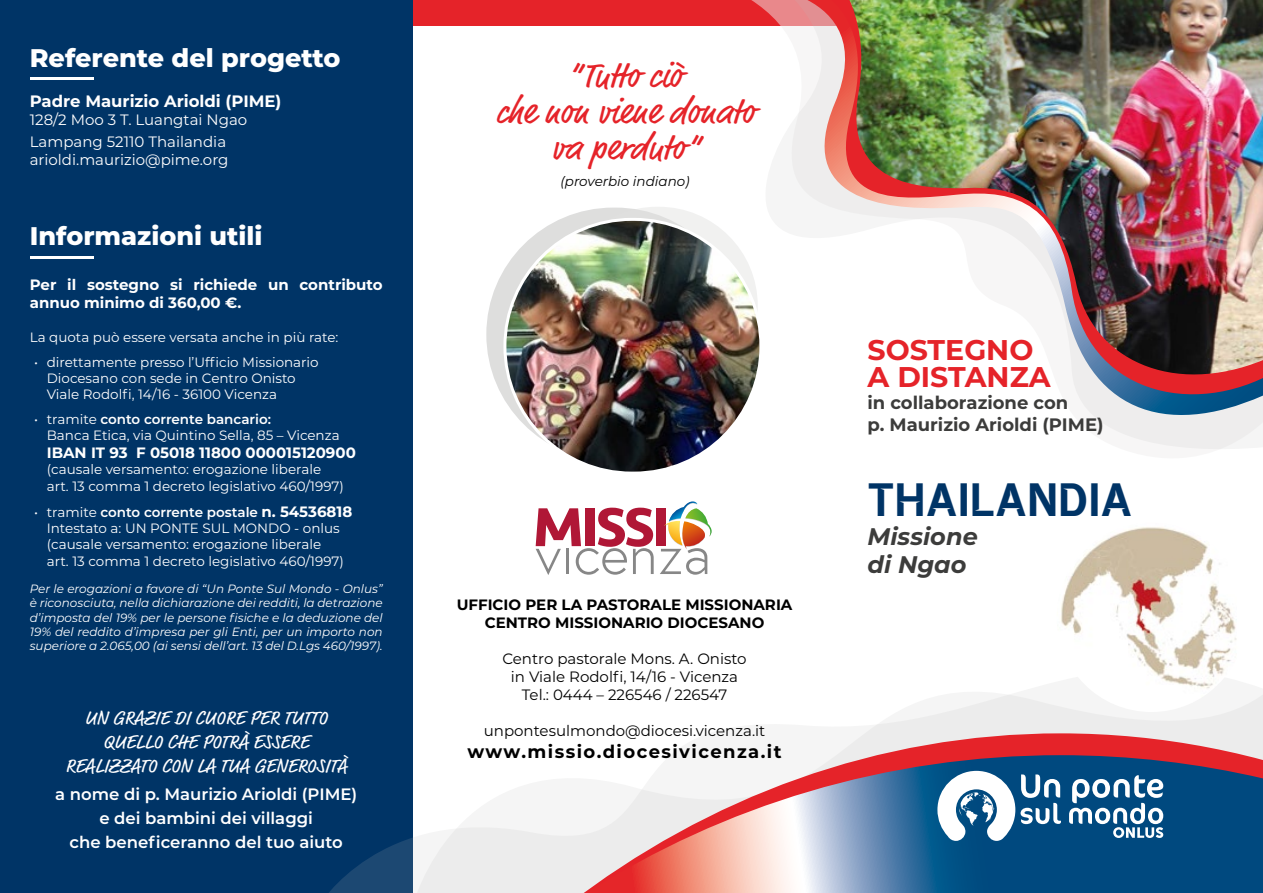
<style>
.page{position:relative;width:1263px;height:893px;background:#fff}
.page>*{position:absolute;margin:0;border:0;box-sizing:border-box;transform-origin:0 0}
.t1{font:48px "Ascent";color:#003466}
.t2{font:36px/36px "Market OT";color:#e52329;text-align:center}
.t3{font:700 28.5px/27px "Montserrat";color:#e52329}
.t4{font:800 25.5px "Montserrat";color:#fff}
.t5{font:italic 700 24px/28.8px "Montserrat";color:#3c3c3b}
.t6{font:19.5px/24px "Market OT";color:#fff;text-align:center}
.t7{font:700 18px/21.6px "Montserrat";color:#3c3c3b}
.t8{font:700 18px "Montserrat";letter-spacing:.08em;color:#000}
.t9{font:600 16.5px/24px "Montserrat";color:#fff;text-align:center}
.t10{font:700 16.5px "Montserrat";color:#fff}
.t11{font:15px/18px "Montserrat";color:#000;text-align:center}
.t12{font:700 15px/18px "Montserrat";color:#fff}
.t13{font:15px/21.6px "Montserrat";color:#fff}
.t14{font:700 15px/18px "Montserrat";color:#000;text-align:center}
.t15{font:13.5px/16.2px "Montserrat";color:#fff}
.t16{font:italic 13.5px "Montserrat";color:#000}
.t17{font:italic 12px/14.4px "Montserrat";color:#fff;text-align:justify}
.s1{font-weight:600}
.s2{font-weight:700;font-size:15px}
</style>
<div class="page">
<div style="left:0;top:0;width:1263px;height:26px;background:#e52329"></div>
<div style="left:0;top:0;width:412px;height:893px;background:#003466"></div>
<svg style="left:329px;top:669px;width:84px;height:224px"></svg>
<svg style="left:417px;top:694px;width:846px;height:199px"></svg>
<svg style="left:567px;top:733px;width:696px;height:160px"></svg>
<svg style="left:586px;top:755px;width:677px;height:138px"></svg>
<svg style="left:486px;top:208px;width:256px;height:253px;background:#e1e1e0"></svg>
<svg style="left:558px;top:207px;width:200px;height:198px;fill:#f1f1f0"></svg>
<img style="left:505px;top:219px;width:256px;height:254px;border-radius:127px">
<div style="left:656px;top:508px;width:10px;height:38px;background:#b01736"></div>
<svg style="left:536px;top:508px;width:118px;height:67px"></svg>
<svg style="left:660px;top:501px;width:52px;height:74px"></svg>
<hr style="left:30px;top:77px;width:64px;height:2px;background:#fff">
<hr style="left:30px;top:256px;width:64px;height:2px;background:#fff">
<img style="left:1057px;top:523px;width:189px;height:189px;border-radius:95px">
<svg style="left:1069px;top:775px;width:94px;height:63px"></svg>
<svg style="left:937px;top:771px;width:124px;height:70px"></svg>
<svg style="left:741px;top:0;width:24px;height:414px"></svg>
<svg style="left:765px;top:0;width:474px;height:449px"></svg>
<svg style="left:794px;top:0;width:469px;height:440px"></svg>
<svg style="left:809px;top:0;width:454px;height:419px"></svg>
<img style="left:843px;top:0;width:420px;height:397px">
<h3 class="t4" style="left:30px;top:39px;width:312px">Referente del progetto</h3>
<p class="t10" style="left:30px;top:90px;width:253px">Padre Maurizio Arioldi (PIME)</p>
<p class="t13" style="left:30px;top:109px;width:219px">128/2 Moo 3 T. Luangtai Ngao<br>Lampang 52110 Thailandia</p>
<p class="t13" style="left:30px;top:148px;width:200px">arioldi.maurizio@pime.org</p>
<h3 class="t4" style="left:30px;top:217px;width:234px">Informazioni utili</h3>
<p class="t12" style="left:30px;top:275px;width:354px">Per il sostegno si richiede un contributo annuo minimo di 360,00 €.</p>
<p class="t15" style="left:30px;top:329px;width:310px">La quota può essere versata anche in più rate:</p>
<p class="t15" style="left:47px;top:353px;width:273px;text-indent:-13px">• direttamente presso l’Ufficio Missionario<br>Diocesano con sede in Centro Onisto<br>Viale Rodolfi, 14/16 - 36100 Vicenza</p>
<p class="t15" style="left:47px;top:411px;width:294px;text-indent:-13px">• tramite <span class="s1">conto corrente bancario:<br></span>Banca Etica, via Quintino Sella, 85 – Vicenza</p>
<p class="t12" style="left:47px;top:443px;width:311px">IBAN IT 93 F 05018 11800 000015120900</p>
<p class="t15" style="left:47px;top:461px;width:299px">(causale versamento: erogazione liberale art. 13 comma 1 decreto legislativo 460/1997)</p>
<p class="t15" style="left:47px;top:504px;width:307px;text-indent:-13px">• tramite <span class="s1">conto corrente postale</span> <span class="s2">n. 54536818<br></span>Intestato a: UN PONTE SUL MONDO - onlus (causale versamento: erogazione liberale<br>art. 13 comma 1 decreto legislativo 460/1997)</p>
<p class="t17" style="left:30px;top:581px;width:354px">Per le erogazioni a favore di “Un Ponte Sul Mondo - Onlus” è riconosciuta, nella dichiarazione dei redditi, la detrazione d’imposta del 19% per le persone fisiche e la deduzione del 19% del reddito d’impresa per gli Enti, per un importo non superiore a 2.065,00 (ai sensi dell’art. 13 del D.Lgs 460/1997).</p>
<h3 class="t6" style="left:65px;top:707px;width:283px">UN GRAZIE DI CUORE PER TUTTO<br>QUELLO CHE POTRÀ ESSERE<br>REALIZZATO CON LA TUA GENEROSITÀ</h3>
<p class="t9" style="left:55px;top:782px;width:304px">a nome di p. Maurizio Arioldi (PIME) e dei bambini dei villaggi<br>che beneficeranno del tuo aiuto</p>
<h2 class="t2" style="left:495px;top:61px;width:261px">“Tutto ciò<br>che non viene donato va perduto”</h2>
<p class="t16" style="left:560px;top:172px;width:131px">(proverbio indiano)</p>
<p class="t14" style="left:457px;top:595px;width:337px">UFFICIO PER LA PASTORALE MISSIONARIA<br>CENTRO MISSIONARIO DIOCESANO</p>
<p class="t11" style="left:502px;top:649px;width:246px">Centro pastorale Mons. A. Onisto in Viale Rodolfi, 14/16 - Vicenza<br>Tel.: 0444 – 226546 / 226547</p>
<p class="t11" style="left:484px;top:721px;width:283px">unpontesulmondo@diocesi.vicenza.it</p>
<h3 class="t8" style="left:467px;top:738px;width:316px">www.missio.diocesivicenza.it</h3>
<h3 class="t3" style="left:867px;top:335px;width:185px">SOSTEGNO<br>A DISTANZA</h3>
<h3 class="t7" style="left:867px;top:391px;width:238px">in collaborazione con<br>p. Maurizio Arioldi (PIME)</h3>
<h1 class="t1" style="left:867px;top:470px;width:266px">THAILANDIA</h1>
<h3 class="t5" style="left:867px;top:520px;width:112px">Missione di Ngao</h3>
</div>
